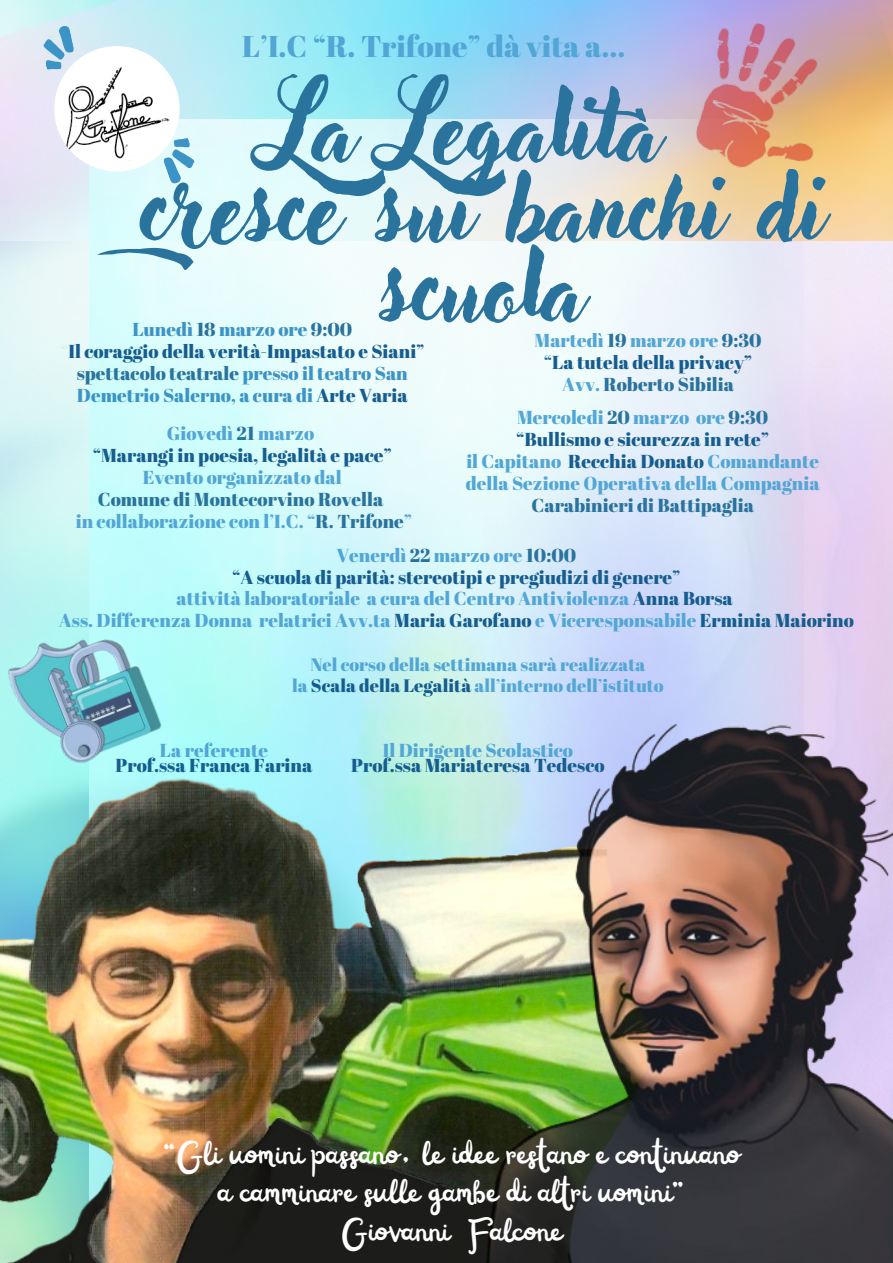
<style>
.page{position:relative;width:893px;height:1263px;background:#fff}
.page>*{position:absolute;margin:0;border:0;box-sizing:border-box;transform-origin:0 0}
.t1{font:94.35px/79.9px "Adlery Pro Swash";color:#2a739d;text-align:center}
.t2{font:37.12px/38.2px "Railey";color:#fff;text-align:center}
.t3{font:30px "Abril Fatface";color:#52a6d6}
.t4{font:18.75px/21.9px "Abril Fatface";color:#52a6d6;text-align:center}
.t5{font:18.75px "Abril Fatface";color:#165d8f}
.t6{font:18.75px "Abril Fatface";color:#2a739d}
.t7{font:18.67px/21.9px "Abril Fatface";color:#3c94c6}
.t8{font:18.67px "Abril Fatface";color:#165d8f}
.t9{font:18px "Abril Fatface";color:#52a6d6}
.s1{color:#cdf5ee}
.s2{color:#2a739d}
.s3{color:#165d8f}
.s4{color:#52a6d6}
</style>
<div class="page">
<img style="left:0;top:0;width:893px;height:241px">
<img style="left:89px;top:120px;width:715px;height:636px">
<img style="left:0;top:756px;width:458px;height:507px">
<img style="left:54px;top:46px;width:126px;height:125px;border-radius:50%">
<img style="left:458px;top:714px;width:435px;height:549px">
<img style="left:0;top:597px;width:179px;height:198px">
<img style="left:674px;top:13px;width:165px;height:168px">
<svg style="left:38px;top:25px;width:40px;height:47px;background:#afd0e6"></svg>
<svg style="left:158px;top:136px;width:43px;height:49px;background:#b7dfed"></svg>
<p class="t3" style="left:242px;top:26px;width:384px">L’I.C “R. Trifone” dà vita a...</p>
<p class="t1" style="left:140px;top:106px;width:685px">La Legalità<br>cresce sui banchi di</p>
<p class="t1" style="left:378px;top:265px;width:207px">scuola</p>
<p class="t8" style="left:60px;top:338px;width:366px"><span class="s1">“</span>Il coraggio della verità-Impastato e Siani”</p>
<p class="t7" style="left:77px;top:362px;width:332px"><span class="s2">spettacolo teatrale</span> presso il teatro San<br>Demetrio Salerno, a cura di <span class="s3">Arte Varia</span></p>
<h1 class="t7" style="left:132px;top:318px;width:221px">Lunedì <span class="s2">18</span> marzo ore <span class="s2">9:00</span></h1>
<p class="t4" style="left:534px;top:329px;width:228px">Martedì <span class="s2">19</span> marzo ore <span class="s2">9:30</span></p>
<p class="t5" style="left:544px;top:349px;width:210px"><span class="s2">“</span>La tutela della privacy”</p>
<p class="t6" style="left:562px;top:371px;width:173px"><span class="s4">Avv.</span> Roberto Sibilia</p>
<p class="t4" style="left:167px;top:422px;width:149px">Giovedì <span class="s2">21</span> marzo</p>
<p class="t5" style="left:93px;top:442px;width:301px">“Marangi in poesia, legalità e pace”</p>
<p class="t4" style="left:143px;top:466px;width:200px">Evento organizzato dal</p>
<p class="t6" style="left:98px;top:486px;width:287px">Comune di Montecorvino Rovella</p>
<p class="t4" style="left:76px;top:510px;width:338px">in collaborazione con l’I.C. “<span class="s2">R. Trifone</span>”</p>
<p class="t4" style="left:517px;top:406px;width:253px">Mercoledi <span class="s2">20</span> marzo ore <span class="s2">9:30</span></p>
<p class="t5" style="left:516px;top:426px;width:255px">“Bullismo e sicurezza in rete”</p>
<p class="t4" style="left:466px;top:450px;width:355px">il Capitano <span class="s3">Recchia Donato</span> Comandante della Sezione Operativa della Compagnia<br><span class="s2">Carabinieri di Battipaglia</span></p>
<p class="t4" style="left:336px;top:543px;width:241px">Venerdì <span class="s2">22</span> marzo ore <span class="s2">10:00</span></p>
<p class="t5" style="left:232px;top:564px;width:450px">“A scuola di parità: stereotipi e pregiudizi di genere”</p>
<p class="t4" style="left:176px;top:587px;width:558px">attività laboratoriale a cura del Centro Antiviolenza <span class="s3">Anna Borsa</span></p>
<p class="t4" style="left:59px;top:609px;width:796px">Ass. Differenza Donna relatrici Avv.ta <span class="s3">Maria Garofano</span> e Viceresponsabile <span class="s3">Erminia Maiorino</span></p>
<p class="t9" style="left:310px;top:652px;width:336px">Nel corso della settimana sarà realizzata</p>
<p class="t9" style="left:292px;top:673px;width:373px">la <span class="s3">Scala della Legalità</span> all’interno dell’istituto</p>
<p class="t4" style="left:160px;top:738px;width:110px">La referente</p>
<p class="t5" style="left:116px;top:752px;width:198px">Prof.ssa Franca Farina</p>
<p class="t4" style="left:383px;top:738px;width:192px">Il Dirigente Scolastico</p>
<p class="t5" style="left:351px;top:752px;width:255px">Prof.ssa Mariateresa Tedesco</p>
<p class="t2" style="left:163px;top:1140px;width:578px">“Gli uomini passano, le idee restano e continuano a camminare sulle gambe di altri uomini”<br>Giovanni Falcone</p>
</div>
